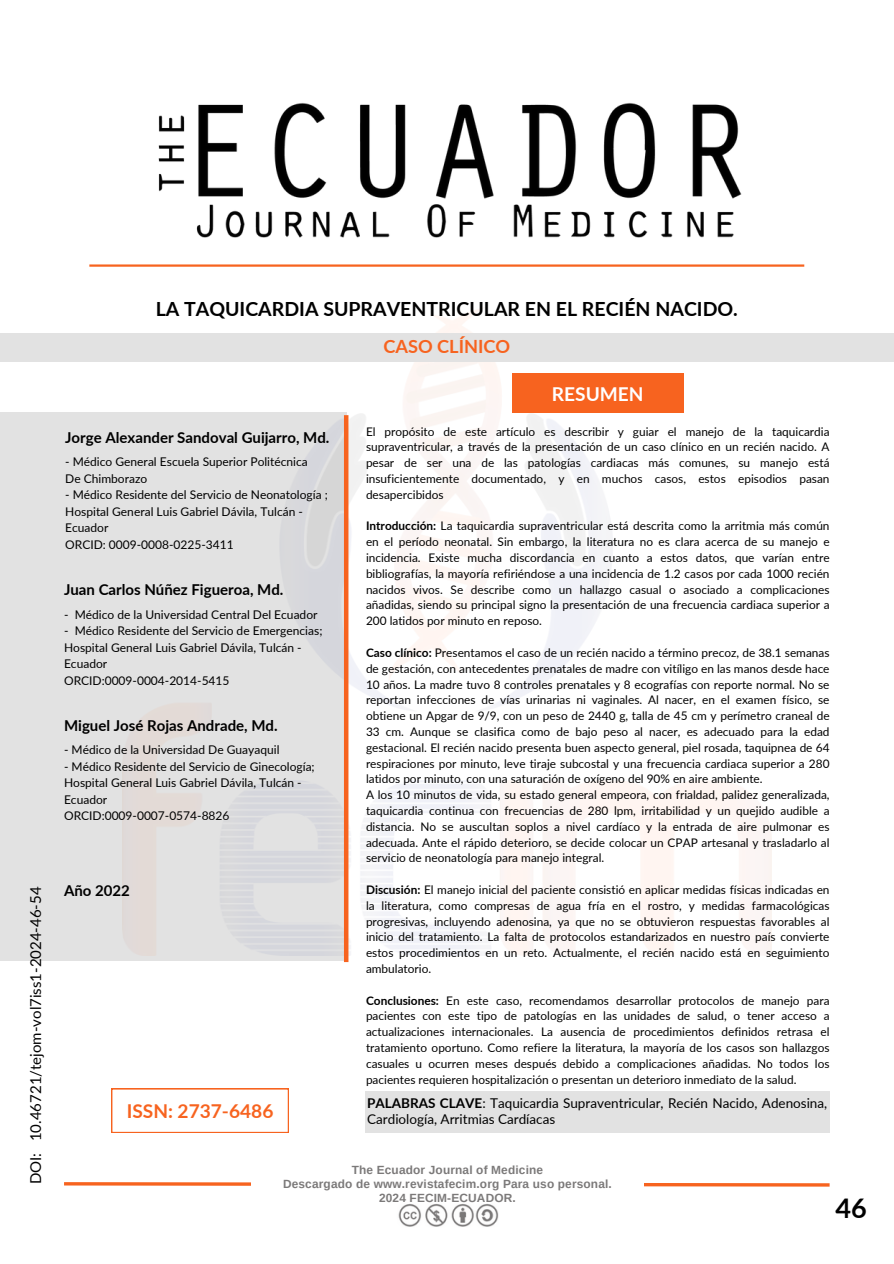
<style>
.page{position:relative;width:894px;height:1264px;background:#fff}
.page>*{position:absolute;margin:0;border:0;box-sizing:border-box;transform-origin:0 0}
.t1{font:700 27px "Lato";color:#000}
.t2{font:700 19.5px "Lato";color:#000}
.t3{font:700 19.05px "Lato";color:#f7631f}
.t4{font:700 19.05px "Lato";color:#fff}
.t5{font:700 18.15px "Lato";color:#f7631f}
.t6{font:700 15px "Lato";color:#000}
.t7{font:15px "Lato";color:#000}
.t8{font:13.5px/15.8px "Lato";color:#000}
.t9{font:12px/16.5px "Lato";color:#000}
.t10{font:11.85px/15.8px "Lato";color:#000;text-align:justify}
.t11{font:700 11.85px/13.8px "Arimo";letter-spacing:.015em;color:#7b7979;text-align:center}
.s1{font-weight:700}
</style>
<div class="page">
<hr style="left:89px;top:264px;width:715px;height:3px;background:#f7631f">
<img style="left:158px;top:103px;width:584px;height:135px">
<div style="left:0;top:412px;width:346px;height:549px;background:#e2e2e2"></div>
<img style="left:122px;top:308px;width:648px;height:647px">
<svg style="left:64px;top:1182px;width:766px;height:5px"></svg>
<div style="left:251px;top:1163px;width:392px;height:79px;background:#fff"></div>
<img style="left:398px;top:1204px;width:100px;height:23px">
<div style="left:0;top:333px;width:893px;height:28px;background:#e2e2e2"></div>
<div style="left:512px;top:373px;width:171px;height:39px;background:#f7631f"></div>
<div style="left:365px;top:1091px;width:464px;height:41px;background:#e2e2e2"></div>
<hr style="left:344px;top:415px;width:4px;height:547px;background:#f7631f">
<svg style="left:111px;top:1088px;width:178px;height:44px"></svg>
<p class="t7" style="left:26px;top:1184px;width:299px;rotate:-90deg">DOI: 10.46721/tejom-vol7iss1-2024-46-54</p>
<h2 class="t2" style="left:156px;top:296px;width:583px">LA TAQUICARDIA SUPRAVENTRICULAR EN EL RECIÉN NACIDO.</h2>
<p class="t5" style="left:383px;top:335px;width:128px">CASO CLÍNICO</p>
<p class="t6" style="left:65px;top:428px;width:266px">Jorge Alexander Sandoval Guijarro, Md.</p>
<h2 class="t9" style="left:65px;top:453px;width:244px">- Médico General Escuela Superior Politécnica</h2>
<p class="t9" style="left:65px;top:470px;width:84px">De Chimborazo</p>
<p class="t9" style="left:65px;top:486px;width:264px">- Médico Residente del Servicio de Neonatología ;<br>Hospital General Luis Gabriel Dávila, Tulcán -<br>Ecuador</p>
<p class="t9" style="left:65px;top:536px;width:170px">ORCID: 0009-0008-0225-3411</p>
<p class="t6" style="left:64px;top:580px;width:221px">Juan Carlos Núñez Figueroa, Md.</p>
<p class="t9" style="left:64px;top:606px;width:6px">-</p>
<p class="t9" style="left:75px;top:606px;width:244px">Médico de la Universidad Central Del Ecuador</p>
<p class="t9" style="left:64px;top:622px;width:6px">-</p>
<h3 class="t9" style="left:64px;top:622px;width:260px;text-indent:11px">Médico Residente del Servicio de Emergencias; Hospital General Luis Gabriel Dávila, Tulcán - Ecuador<br>ORCID:0009-0004-2014-5415</h3>
<p class="t6" style="left:64px;top:716px;width:215px">Miguel José Rojas Andrade, Md.</p>
<h2 class="t9" style="left:64px;top:741px;width:217px">- Médico de la Universidad De Guayaquil</h2>
<p class="t9" style="left:64px;top:758px;width:252px">- Médico Residente del Servicio de Ginecología;<br>Hospital General Luis Gabriel Dávila, Tulcán -<br>Ecuador</p>
<p class="t9" style="left:64px;top:807px;width:167px">ORCID:0009-0007-0574-8826</p>
<h1 class="t6" style="left:64px;top:880px;width:67px">Año 2022</h1>
<h4 class="t3" style="left:127px;top:1098px;width:148px">ISSN: 2737-6486</h4>
<h1 class="t4" style="left:551px;top:382px;width:93px">RESUMEN</h1>
<p class="t10" style="left:366px;top:423px;width:465px">El propósito de este artículo es describir y guiar el manejo de la taquicardia supraventricular, a través de la presentación de un caso clínico en un recién nacido. A pesar de ser una de las patologías cardiacas más comunes, su manejo está insuficientemente documentado, y en muchos casos, estos episodios pasan desapercibidos</p>
<p class="t10" style="left:366px;top:518px;width:465px"><span class="s1">Introducción:</span> La taquicardia supraventricular está descrita como la arritmia más común en el período neonatal. Sin embargo, la literatura no es clara acerca de su manejo e incidencia. Existe mucha discordancia en cuanto a estos datos, que varían entre bibliografías, la mayoría refiriéndose a una incidencia de 1.2 casos por cada 1000 recién nacidos vivos. Se describe como un hallazgo casual o asociado a complicaciones añadidas, siendo su principal signo la presentación de una frecuencia cardiaca superior a 200 latidos por minuto en reposo.</p>
<p class="t10" style="left:366px;top:644px;width:465px"><span class="s1">Caso clínico:</span> Presentamos el caso de un recién nacido a término precoz, de 38.1 semanas de gestación, con antecedentes prenatales de madre con vitíligo en las manos desde hace 10 años. La madre tuvo 8 controles prenatales y 8 ecografías con reporte normal. No se reportan infecciones de vías urinarias ni vaginales. Al nacer, en el examen físico, se obtiene un Apgar de 9/9, con un peso de 2440 g, talla de 45 cm y perímetro craneal de 33 cm. Aunque se clasifica como de bajo peso al nacer, es adecuado para la edad gestacional. El recién nacido presenta buen aspecto general, piel rosada, taquipnea de 64 respiraciones por minuto, leve tiraje subcostal y una frecuencia cardiaca superior a 280 latidos por minuto, con una saturación de oxígeno del 90% en aire ambiente.</p>
<h2 class="t10" style="left:366px;top:786px;width:465px">A los 10 minutos de vida, su estado general empeora, con frialdad, palidez generalizada, taquicardia continua con frecuencias de 280 lpm, irritabilidad y un quejido audible a distancia. No se auscultan soplos a nivel cardíaco y la entrada de aire pulmonar es adecuada. Ante el rápido deterioro, se decide colocar un CPAP artesanal y trasladarlo al servicio de neonatología para manejo integral.</h2>
<p class="t10" style="left:366px;top:881px;width:465px"><span class="s1">Discusión:</span> El manejo inicial del paciente consistió en aplicar medidas físicas indicadas en la literatura, como compresas de agua fría en el rostro, y medidas farmacológicas progresivas, incluyendo adenosina, ya que no se obtuvieron respuestas favorables al inicio del tratamiento. La falta de protocolos estandarizados en nuestro país convierte estos procedimientos en un reto. Actualmente, el recién nacido está en seguimiento ambulatorio.</p>
<p class="t10" style="left:366px;top:992px;width:465px"><span class="s1">Conclusiones:</span> En este caso, recomendamos desarrollar protocolos de manejo para pacientes con este tipo de patologías en las unidades de salud, o tener acceso a actualizaciones internacionales. La ausencia de procedimientos definidos retrasa el tratamiento oportuno. Como refiere la literatura, la mayoría de los casos son hallazgos casuales u ocurren meses después debido a complicaciones añadidas. No todos los pacientes requieren hospitalización o presentan un deterioro inmediato de la salud.</p>
<h1 class="t8" style="left:367px;top:1095px;width:461px"><span class="s1">PALABRAS CLAVE</span>: Taquicardia Supraventricular, Recién Nacido, Adenosina,<br>Cardiología, Arritmias Cardíacas</h1>
<p class="t11" style="left:283px;top:1163px;width:330px">The Ecuador Journal of Medicine<br>Descargado de www.revistafecim.org Para uso personal.<br>2024 FECIM-ECUADOR.</p>
<h3 class="t1" style="left:835px;top:1190px;width:33px">46</h3>
</div>
